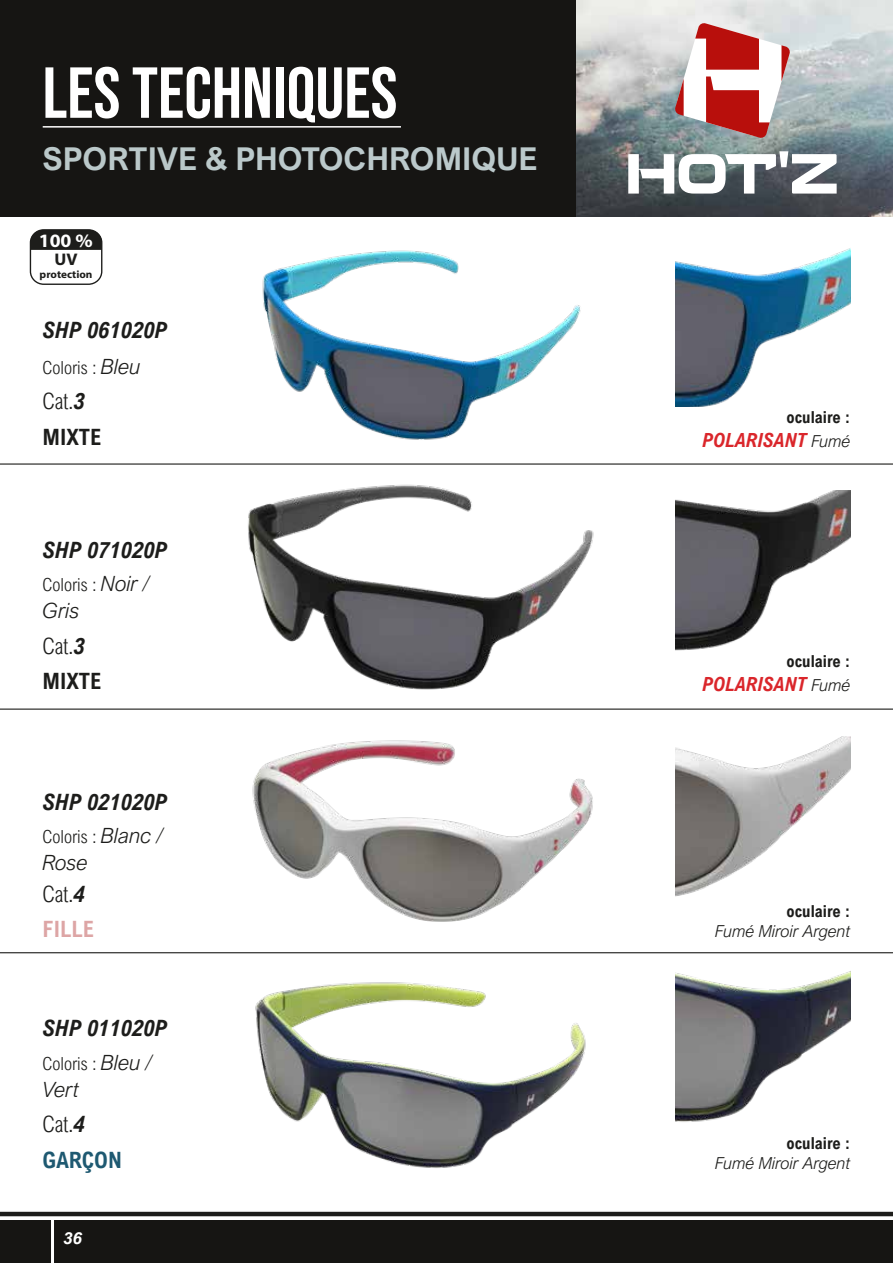
<style>
.page{position:relative;width:893px;height:1263px;background:#fff}
.page>*{position:absolute;margin:0;border:0;box-sizing:border-box;transform-origin:0 0}
.t1{font:72px "Bebas Neue";color:#fff}
.t2{font:700 31.5px "Arial Nova";color:#bbc9cb}
.t3{font:italic 700 22.5px "Arial Nova Cond";color:#1d1d1b}
.t4{font:700 22.5px/35.5px "Arial Nova Cond";color:#1d1d1b}
.t5{font:700 22.5px/35.5px "Arial Nova Cond";color:#1e5971}
.t6{font:700 22.5px/35.5px "Arial Nova Cond";color:#dda5a5}
.t7{font:italic 300 21px "Arial Nova";color:#1d1d1b}
.t8{font:italic 700 19.5px "Arial Nova Cond";color:#da262b}
.t9{font:700 18.9px "Myriad Pro";color:#fff;scale:1.04 1}
.t10{font:300 18px "Arial Nova Cond";color:#1d1d1b}
.t11{font:700 16.8px "Myriad Pro";color:#1d1d1b;scale:1.04 1}
.t12{font:700 16.5px "Arial Nova Cond";color:#1d1d1b}
.t13{font:italic 300 16.5px "Arial Nova";color:#1d1d1b}
.t14{font:italic 700 16.5px "Arial Nova";color:#fff}
.t15{font:700 10.8px "Myriad Pro";color:#1d1d1b;scale:1.04 1}
.s1{color:#bac8c9}
.s2{font-family:"Arial Nova";font-style:italic;font-size:21px}
.s3{font-weight:300}
.s4{font-style:italic}
.s5{font-weight:300;color:#1d1d1b}
.s6{font-style:italic;color:#1d1d1b}
.s7{font-family:"Arial Nova";font-weight:300;font-size:16.5px;color:#1d1d1b}
</style>
<div class="page">
<img style="left:262px;top:250px;width:319px;height:190px">
<img style="left:252px;top:740px;width:341px;height:182px">
<img style="left:255px;top:982px;width:331px;height:186px">
<img style="left:248px;top:484px;width:346px;height:205px">
<img style="left:675px;top:248px;width:175px;height:159px">
<img style="left:675px;top:490px;width:175px;height:161px">
<img style="left:675px;top:737px;width:175px;height:160px">
<img style="left:675px;top:971px;width:175px;height:151px">
<div style="left:0;top:0;width:893px;height:217px;background:#161513"></div>
<img style="left:576px;top:0;width:317px;height:217px">
<svg style="left:628px;top:151px;width:209px;height:43px;background:#a7adaf"></svg>
<svg style="left:674px;top:23px;width:116px;height:115px;background:#cd9493"></svg>
<div style="left:30px;top:229px;width:72px;height:56px;border:1px solid #1d1d1b;border-radius:13px"></div>
<svg style="left:30px;top:230px;width:72px;height:20px"></svg>
<hr style="left:43px;top:126px;width:358px;height:2px;background:#fff">
<div style="left:0;top:1220px;width:893px;height:43px;background:#161513"></div>
<hr style="left:0;top:463px;width:893px;height:2px;background:#1d1d1b">
<hr style="left:0;top:708px;width:893px;height:2px;background:#1d1d1b">
<hr style="left:0;top:952px;width:893px;height:1px;background:#1d1d1b">
<hr style="left:51px;top:1193px;width:3px;height:70px;background:#fff">
<hr style="left:0;top:1212px;width:893px;height:4px;background:#1d1d1b">
<h1 class="t1" style="left:43px;top:52px;width:356px">LES TECHNIQUES</h1>
<h2 class="t2" style="left:43px;top:140px;width:497px"><span class="s1">SPORTIVE &amp;</span> PHOTOCHROMIQUE</h2>
<p class="t9" style="left:39px;top:228px;width:53px">100 %</p>
<p class="t11" style="left:55px;top:249px;width:24px">UV</p>
<p class="t15" style="left:40px;top:267px;width:52px">protection</p>
<p class="t3" style="left:43px;top:316px;width:126px">SHP 061020P</p>
<p class="t10" style="left:43px;top:356px;width:100px">Coloris : <span class="s2">Bleu</span></p>
<p class="t4" style="left:43px;top:383px;width:60px"><span class="s3">Cat.</span><span class="s4">3<br></span>MIXTE</p>
<p class="t3" style="left:43px;top:536px;width:126px">SHP 071020P</p>
<p class="t10" style="left:43px;top:574px;width:108px">Coloris : <span class="s2">Noir /</span></p>
<p class="t7" style="left:43px;top:599px;width:39px">Gris</p>
<p class="t4" style="left:43px;top:628px;width:60px"><span class="s3">Cat.</span><span class="s4">3<br></span>MIXTE</p>
<p class="t3" style="left:43px;top:787px;width:126px">SHP 021020P</p>
<p class="t10" style="left:43px;top:826px;width:122px">Coloris : <span class="s2">Blanc /</span></p>
<p class="t7" style="left:43px;top:851px;width:47px">Rose</p>
<p class="t6" style="left:43px;top:875px;width:53px"><span class="s5">Cat.</span><span class="s6">4<br></span>FILLE</p>
<p class="t3" style="left:43px;top:1014px;width:126px">SHP 011020P</p>
<p class="t10" style="left:43px;top:1052px;width:111px">Coloris : <span class="s2">Bleu /</span></p>
<p class="t7" style="left:43px;top:1077px;width:38px">Vert</p>
<p class="t5" style="left:43px;top:1106px;width:81px"><span class="s5">Cat.</span><span class="s6">4<br></span>GARÇON</p>
<p class="t14" style="left:64px;top:1228px;width:20px">36</p>
<p class="t12" style="left:787px;top:407px;width:65px">oculaire :</p>
<p class="t8" style="left:702px;top:428px;width:150px">POLARISANT <span class="s7">Fumé</span></p>
<p class="t12" style="left:787px;top:651px;width:65px">oculaire :</p>
<p class="t8" style="left:702px;top:672px;width:150px">POLARISANT <span class="s7">Fumé</span></p>
<p class="t12" style="left:787px;top:901px;width:65px">oculaire :</p>
<p class="t13" style="left:715px;top:922px;width:137px">Fumé Miroir Argent</p>
<p class="t12" style="left:787px;top:1133px;width:65px">oculaire :</p>
<p class="t13" style="left:715px;top:1154px;width:137px">Fumé Miroir Argent</p>
</div>
